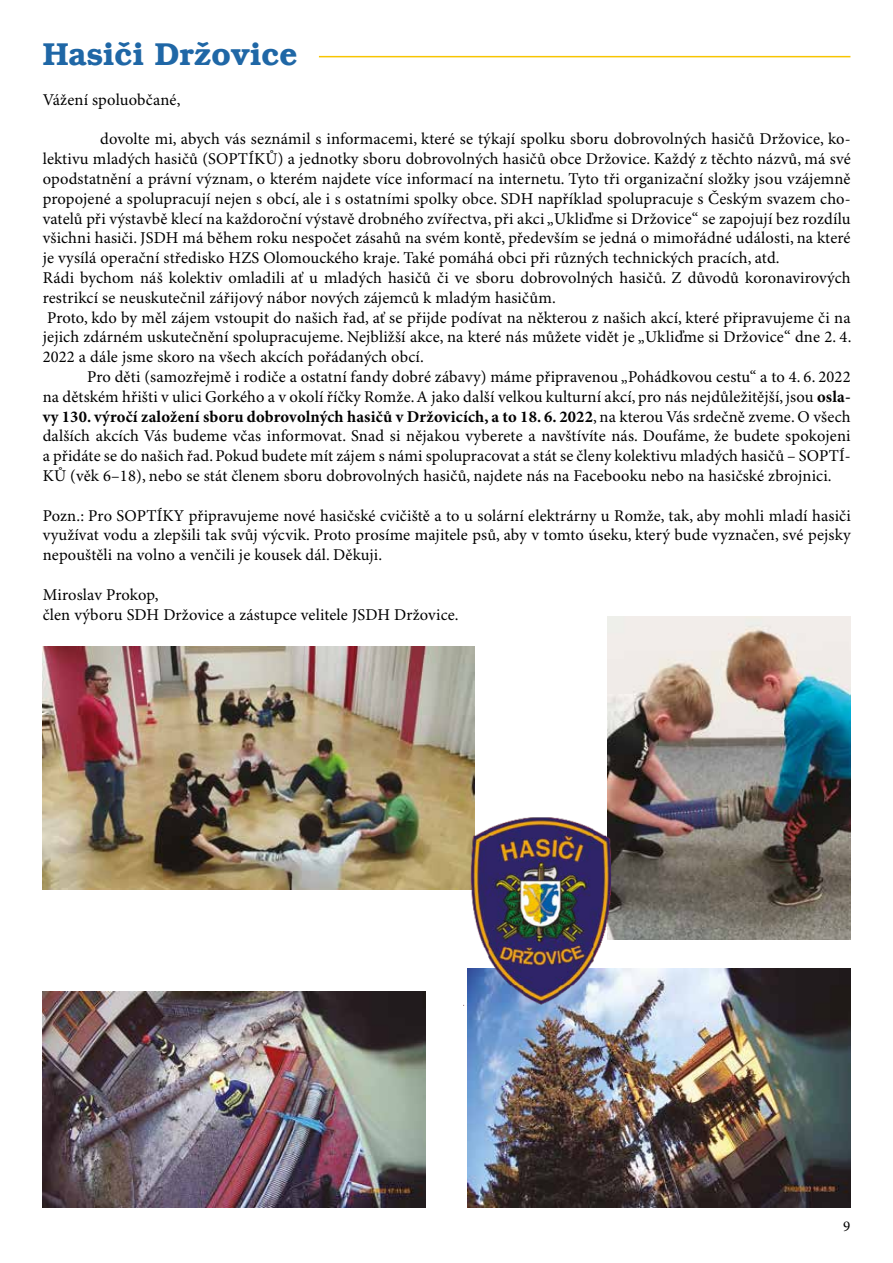
<style>
.page{position:relative;width:893px;height:1263px;background:#fff}
.page>*{position:absolute;margin:0;border:0;box-sizing:border-box;transform-origin:0 0}
.t1{font:600 31.5px "Bookman";color:#1f67a6}
.t2{font:16.5px/19.8px "Minion Pro";letter-spacing:.01em;color:#000}
.t3{font:15px "Minion Pro";color:#000}
.s1{font-weight:700}
</style>
<div class="page">
<img style="left:607px;top:617px;width:244px;height:323px">
<img style="left:468px;top:969px;width:383px;height:238px">
<img style="left:43px;top:992px;width:383px;height:215px">
<img style="left:43px;top:646px;width:432px;height:244px">
<hr style="left:319px;top:56px;width:531px;height:1px;background:#f8c500">
<img style="left:463px;top:817px;width:156px;height:188px">
<h1 class="t1" style="left:43px;top:36px;width:257px">Hasiči Držovice</h1>
<p class="t2" style="left:43px;top:90px;width:139px">Vážení spoluobčané,</p>
<p class="t2" style="left:43px;top:130px;width:810px;text-indent:58px">dovolte mi, abych vás seznámil s informacemi, které se týkají spolku sboru dobrovolných hasičů Držovice, ko&shy;lektivu mladých hasičů (SOPTÍKŮ) a jednotky sboru dobrovolných hasičů obce Držovice. Každý z těchto názvů, má své opodstatnění a právní význam, o kterém najdete více informací na internetu. Tyto tři organizační složky jsou vzájemně propojené a spolupracují nejen s obcí, ale i s ostatními spolky obce. SDH například spolupracuje s Českým svazem cho&shy;vatelů při výstavbě klecí na každoroční výstavě drobného zvířectva, při akci „Ukliďme si Držovice“ se zapojují bez rozdílu všichni hasiči. JSDH má během roku nespočet zásahů na svém kontě, především se jedná o mimořádné události, na které je vysílá operační středisko HZS Olomouckého kraje. Také pomáhá obci při různých technických pracích, atd.<br>Rádi bychom náš kolektiv omladili ať u mladých hasičů či ve sboru dobrovolných hasičů. Z důvodů koronavirových restrikcí se neuskutečnil zářijový nábor nových zájemců k mladým hasičům.<br>Proto, kdo by měl zájem vstoupit do našich řad, ať se přijde podívat na některou z našich akcí, které připravujeme či na jejich zdárném uskutečnění spolupracujeme. Nejbližší akce, na které nás můžete vidět je „Ukliďme si Držovice“ dne 2. 4.<br>2022 a dále jsme skoro na všech akcích pořádaných obcí.</p>
<p class="t2" style="left:43px;top:367px;width:809px;text-align:justify;text-indent:44px">Pro děti (samozřejmě i rodiče a ostatní fandy dobré zábavy) máme připravenou „Pohádkovou cestu“ a to 4. 6. 2022 na dětském hřišti v ulici Gorkého a v okolí říčky Romže. A jako další velkou kulturní akcí, pro nás nejdůležitější, jsou <span class="s1">osla&shy;vy 130. výročí založení sboru dobrovolných hasičů v Držovicích, a to 18. 6. 2022</span>, na kterou Vás srdečně zveme. O všech dalších akcích Vás budeme včas informovat. Snad si nějakou vyberete a navštívíte nás. Doufáme, že budete spokojeni a přidáte se do našich řad. Pokud budete mít zájem s námi spolupracovat a stát se členy kolektivu mladých hasičů – SOPTÍ-KŮ (věk 6–18), nebo se stát členem sboru dobrovolných hasičů, najdete nás na Facebooku nebo na hasičské zbrojnici.</p>
<p class="t2" style="left:43px;top:506px;width:809px;text-align:justify">Pozn.: Pro SOPTÍKY připravujeme nové hasičské cvičiště a to u solární elektrárny u Romže, tak, aby mohli mladí hasiči využívat vodu a zlepšili tak svůj výcvik. Proto prosíme majitele psů, aby v tomto úseku, který bude vyznačen, své pejsky nepouštěli na volno a venčili je kousek dál. Děkuji.</p>
<p class="t2" style="left:43px;top:585px;width:417px">Miroslav Prokop,<br>člen výboru SDH Držovice a zástupce velitele JSDH Držovice.</p>
<p class="t3" style="left:843px;top:1217px;width:9px">9</p>
</div>
